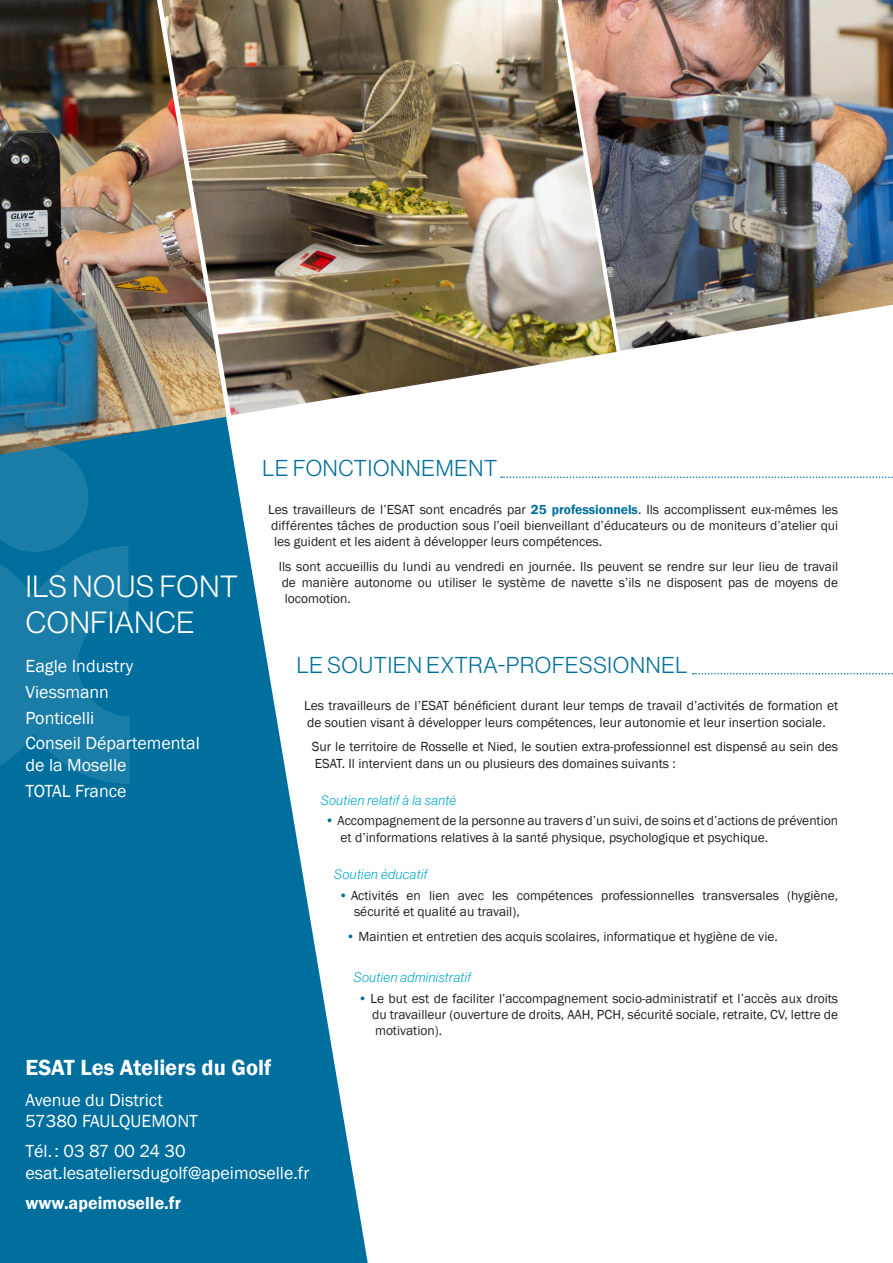
<style>
.page{position:relative;width:893px;height:1263px;background:#fff}
.page>*{position:absolute;margin:0;border:0;box-sizing:border-box;transform-origin:0 0}
.t1{font:30px/36px "N Haas Grotesk DS Pro 45 Lt";letter-spacing:.025em;color:#fff}
.t2{font:22.5px "N Haas Grotesk DS Pro 45 Lt";letter-spacing:.035em;color:#006f9e}
.t3{font:600 22.5px "Franklin Gothic";color:#fff}
.t4{font:18px/21.6px "Franklin Gothic";color:#fff}
.t5{font:600 18px "Franklin Gothic";color:#fff}
.t6{font:13.5px/16.2px "Franklin Gothic";color:#231f20}
.t7{font:13.5px "N Haas Grotesk DS Pro 46 Lt It";letter-spacing:.04em;color:#00a8c7}
.s1{font-weight:600;color:#006f9e}
.s2{color:#006f9e}
</style>
<div class="page">
<svg style="left:0;top:415px;width:368px;height:848px;fill:#006f9e"></svg>
<img style="left:617px;top:0;width:276px;height:351px">
<img style="left:227px;top:0;width:390px;height:415px">
<img style="left:0;top:0;width:227px;height:455px">
<svg style="left:0;top:443px;width:130px;height:341px;background:#1178a3"></svg>
<svg style="left:501px;top:476px;width:392px;height:2px"></svg>
<svg style="left:693px;top:673px;width:200px;height:1px"></svg>
<p class="t1" style="left:26px;top:569px;width:214px">ILS NOUS FONT<br>CONFIANCE</p>
<p class="t4" style="left:26px;top:655px;width:109px">Eagle Industry</p>
<p class="t4" style="left:26px;top:681px;width:85px">Viessmann</p>
<p class="t4" style="left:26px;top:707px;width:70px">Ponticelli</p>
<p class="t4" style="left:26px;top:733px;width:176px">Conseil Départemental de la Moselle</p>
<p class="t4" style="left:26px;top:780px;width:103px">TOTAL France</p>
<p class="t2" style="left:262px;top:456px;width:236px">LE FONCTIONNEMENT</p>
<p class="t6" style="left:268px;top:502px;width:572px;text-align:justify">Les travailleurs de l’ESAT sont encadrés par <span class="s1">25 professionnels</span>. Ils accomplissent eux-mêmes les différentes tâches de production sous l’oeil bienveillant d’éducateurs ou de moniteurs d’atelier qui les guident et les aident à développer leurs compétences.</p>
<p class="t6" style="left:279px;top:559px;width:561px;text-align:justify">Ils sont accueillis du lundi au vendredi en journée. Ils peuvent se rendre sur leur lieu de travail de manière autonome ou utiliser le système de navette s’ils ne disposent pas de moyens de locomotion.</p>
<p class="t2" style="left:297px;top:652px;width:392px">LE SOUTIEN EXTRA-PROFESSIONNEL</p>
<p class="t6" style="left:304px;top:698px;width:536px">Les travailleurs de l’ESAT bénéficient durant leur temps de travail d’activités de formation et de soutien visant à développer leurs compétences, leur autonomie et leur insertion sociale.</p>
<p class="t6" style="left:312px;top:739px;width:528px">Sur le territoire de Rosselle et Nied, le soutien extra-professionnel est dispensé au sein des<br>ESAT. Il intervient dans un ou plusieurs des domaines suivants :</p>
<p class="t7" style="left:321px;top:793px;width:137px">Soutien relatif à la santé</p>
<p class="t6" style="left:341px;top:813px;width:499px;text-indent:-15px"><span class="s2">•</span> Accompagnement de la personne au travers d’un suivi, de soins et d’actions de prévention et d’informations relatives à la santé physique, psychologique et psychique.</p>
<p class="t7" style="left:334px;top:867px;width:95px">Soutien éducatif</p>
<p class="t6" style="left:354px;top:887px;width:486px;text-indent:-15px"><span class="s2">•</span> Activités en lien avec les compétences professionnelles transversales (hygiène, sécurité et qualité au travail),</p>
<p class="t6" style="left:346px;top:928px;width:433px"><span class="s2">•</span> Maintien et entretien des acquis scolaires, informatique et hygiène de vie.</p>
<p class="t7" style="left:354px;top:970px;width:119px">Soutien administratif</p>
<p class="t6" style="left:372px;top:990px;width:468px;text-align:justify;text-indent:-14px"><span class="s2">•</span> Le but est de faciliter l’accompagnement socio-administratif et l’accès aux droits du travailleur (ouverture de droits, AAH, PCH, sécurité sociale, retraite, CV, lettre de motivation).</p>
<p class="t3" style="left:26px;top:1054px;width:247px">ESAT Les Ateliers du Golf</p>
<p class="t4" style="left:26px;top:1089px;width:174px">Avenue du District<br>57380 FAULQUEMONT</p>
<p class="t4" style="left:26px;top:1141px;width:285px">Tél.: 03 87 00 24 30 esat.lesateliersdugolf@apeimoselle.fr</p>
<p class="t5" style="left:26px;top:1192px;width:157px">www.apeimoselle.fr</p>
</div>
